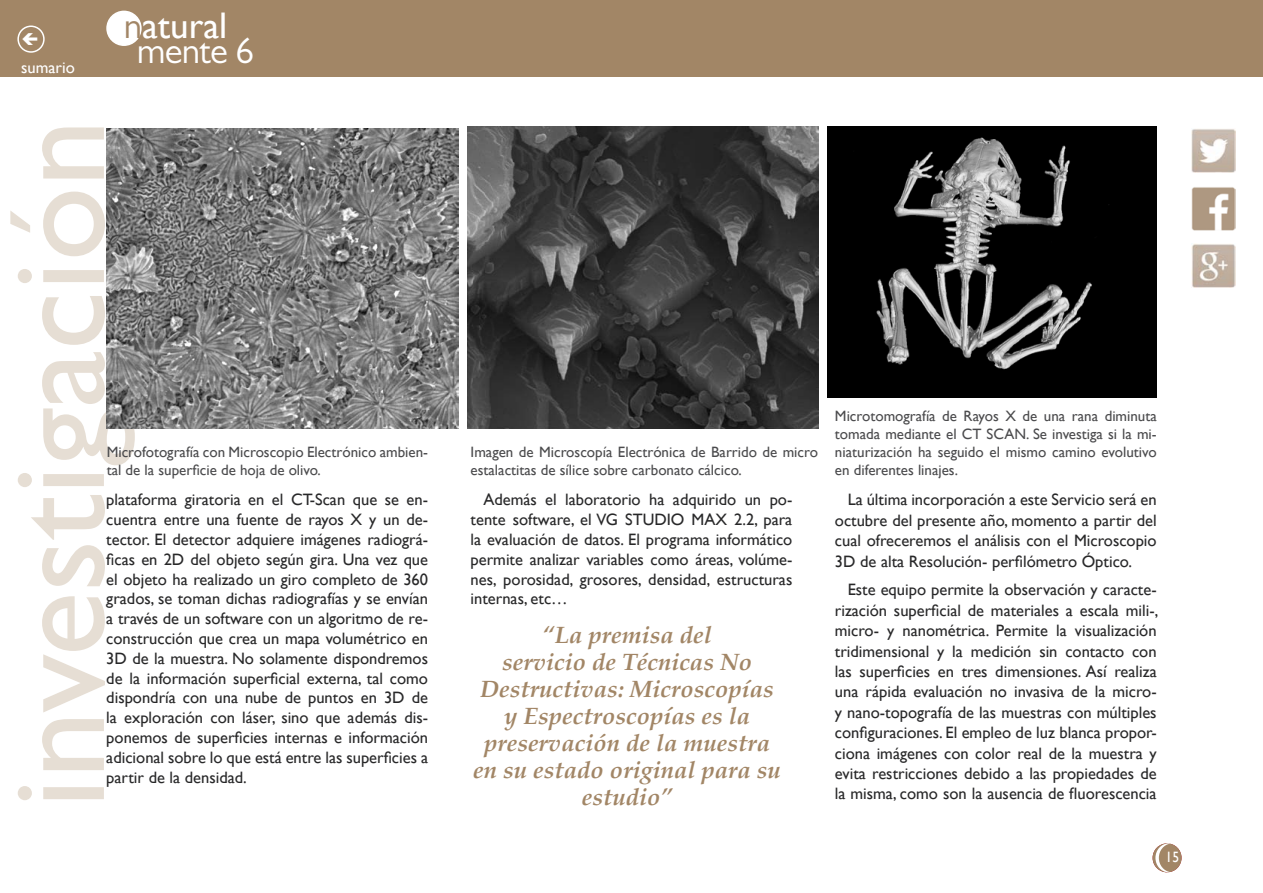
<style>
.page{position:relative;width:1263px;height:893px;background:#fff}
.page>*{position:absolute;margin:0;border:0;box-sizing:border-box;transform-origin:0 0}
.t1{font:135px "Gill Sans";color:#e6ded4}
.t2{font:37.05px "Gill Sans";color:#fff}
.t3{font:37.05px "Gill Sans MT Pro";letter-spacing:-.02em;color:#fff}
.t4{font:italic 700 24px/27px "Palatino";color:#a28666;text-align:center}
.t5{font:16.5px/19.8px "Gill Sans";color:#282829;text-align:justify}
.t6{font:16.5px "Gill Sans";color:#fff}
.t7{font:15px/18px "Gill Sans";color:#4b4b4d}
.t8{font:15px "Gill Sans";color:#fff;scale:.9 1}
.s1{font-family:"Gill Sans MT Pro";color:#a28666}
</style>
<div class="page">
<img style="left:1191px;top:187px;width:44px;height:43px">
<img style="left:1191px;top:129px;width:44px;height:44px">
<img style="left:1191px;top:244px;width:44px;height:44px">
<div style="left:1153px;top:844px;width:28px;height:28px;background:#a28666;border-radius:50%"></div>
<div style="left:1152px;top:843px;width:29px;height:29px;border:2px solid #a28666;border-radius:50%"></div>
<div style="left:0;top:0;width:1263px;height:77px;background:#a28666"></div>
<div style="left:107px;top:11px;width:34px;height:34px;background:#fff;border-radius:50%"></div>
<div style="left:106px;top:11px;width:36px;height:35px;border:2px solid #fff;border-radius:50%"></div>
<svg style="left:1155px;top:843px;width:16px;height:29px"></svg>
<div style="left:17px;top:26px;width:28px;height:27px;border:2px solid #fff;border-radius:50%"></div>
<img style="left:107px;top:128px;width:351px;height:300px">
<img style="left:467px;top:127px;width:351px;height:301px">
<img style="left:827px;top:126px;width:330px;height:272px">
<p class="t6" style="left:21px;top:58px;width:55px">sumario</p>
<h2 class="t2" style="left:124px;top:4px;width:105px"><span class="s1">n</span>atural</h2>
<h2 class="t3" style="left:137px;top:28px;width:119px">mente 6</h2>
<h1 class="t1" style="left:-20px;top:808px;width:690px;rotate:-90deg">investigación</h1>
<p class="t7" style="left:107px;top:443px;width:323px">Microfotografía con Microscopio Electrónico ambien&shy;tal de la superficie de hoja de olivo.</p>
<p class="t5" style="left:106px;top:490px;width:323px">plataforma giratoria en el CT-Scan que se en&shy;cuentra entre una fuente de rayos X y un de&shy;tector. El detector adquiere imágenes radiográ&shy;ficas en 2D del objeto según gira. Una vez que el objeto ha realizado un giro completo de 360 grados, se toman dichas radiografías y se envían a través de un software con un algoritmo de re&shy;construcción que crea un mapa volumétrico en 3D de la muestra. No solamente dispondremos de la información superficial externa, tal como dispondría con una nube de puntos en 3D de la exploración con láser, sino que además dis&shy;ponemos de superficies internas e información adicional sobre lo que está entre las superficies a partir de la densidad.</p>
<p class="t7" style="left:471px;top:443px;width:349px">Imagen de Microscopía Electrónica de Barrido de micro estalactitas de sílice sobre carbonato cálcico.</p>
<p class="t7" style="left:835px;top:407px;width:323px;text-align:justify">Microtomografía de Rayos X de una rana diminuta tomada mediante el CT SCAN. Se investiga si la mi&shy;niaturización ha seguido el mismo camino evolutivo en diferentes linajes.</p>
<p class="t5" style="left:471px;top:490px;width:323px;text-indent:13px">Además el laboratorio ha adquirido un po&shy;tente software, el VG STUDIO MAX 2.2, para la evaluación de datos. El programa informático permite analizar variables como áreas, volúme&shy;nes, porosidad, grosores, densidad, estructuras internas, etc…</p>
<p class="t5" style="left:835px;top:490px;width:323px;line-height:20.4px;text-indent:13px">La última incorporación a este Servicio será en octubre del presente año, momento a partir del cual ofreceremos el análisis con el Microscopio 3D de alta Resolución- perfilómetro Óptico.</p>
<p class="t5" style="left:835px;top:580px;width:325px;line-height:20.4px;text-indent:13px">Este equipo permite la observación y caracte&shy;rización superficial de materiales a escala mili-, micro- y nanométrica. Permite la visualización tridimensional y la medición sin contacto con las superficies en tres dimensiones. Así realiza una rápida evaluación no invasiva de la micro&shy;y nano-topografía de las muestras con múltiples configuraciones. El empleo de luz blanca propor&shy;ciona imágenes con color real de la muestra y evita restricciones debido a las propiedades de la misma, como son la ausencia de fluorescencia</p>
<h3 class="t4" style="left:473px;top:621px;width:309px">“La premisa del<br>servicio de Técnicas No<br>Destructivas: Microscopías y Espectroscopías es la preservación de la muestra en su estado original para su estudio”</h3>
<p class="t8" style="left:1165px;top:849px;width:16px">15</p>
</div>
